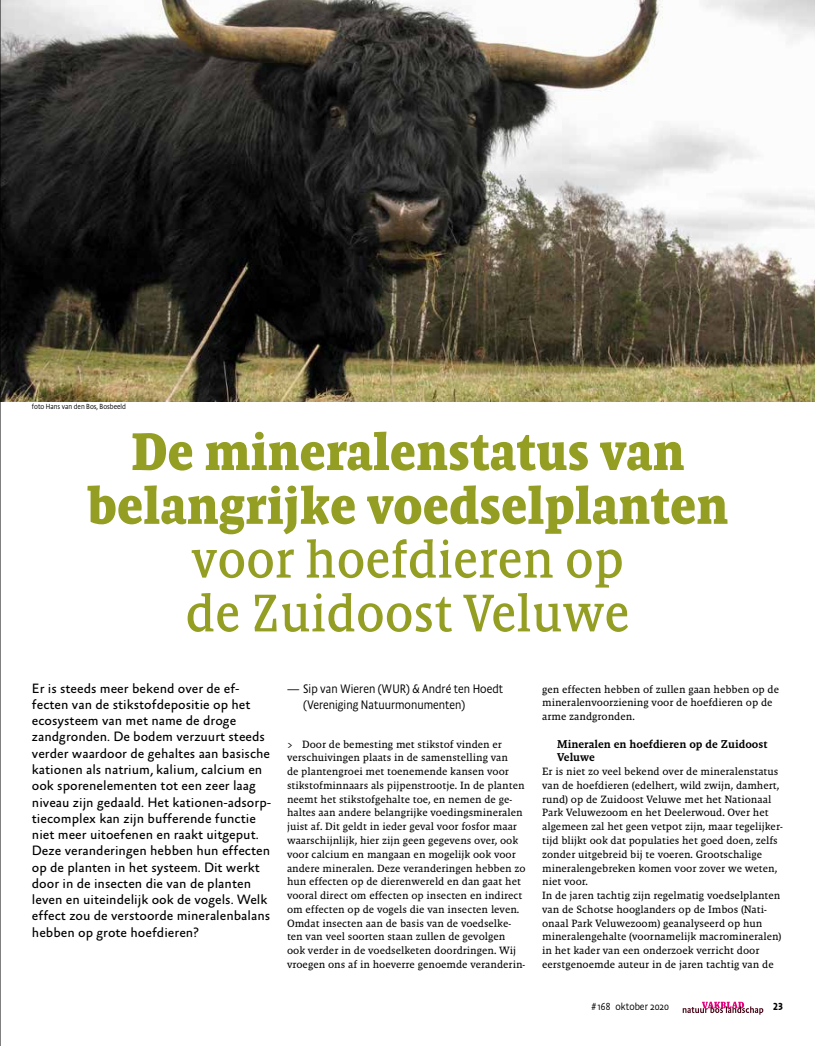
<style>
.page{position:relative;width:815px;height:1046px;background:#fff}
.page>*{position:absolute;margin:0;border:0;box-sizing:border-box;transform-origin:0 0}
.t1{font:700 53.75px/53.8px "Absara TF Head";color:#939e23;text-align:center}
.t2{font:53.75px/53.8px "Absara TF Head";color:#939e23}
.t3{font:13.75px/16.2px "Absara Sans";color:#000}
.t4{font:300 12.5px/16.2px "Absara Sans TF Head";color:#000}
.t5{font:11.5px/13.8px "Malaga Med";color:#000}
.t6{font:10.75px/13.8px "Malaga Reg";color:#000}
.t7{font:300 10.38px "Absara Sans Head";color:#000}
.t8{font:500 10.38px "Absara Sans TF Head";color:#000}
.t9{font:300 7.5px "Absara Sans LF Head";color:#000}
</style>
<div class="page">
<svg style="left:683px;top:1001px;width:80px;height:13px"></svg>
<img style="left:1px;top:0;width:814px;height:402px">
<hr style="left:0;top:0;width:1px;height:1045px;background:#000">
<p class="t9" style="left:32px;top:402px;width:96px">foto Hans van den Bos, Bosbeeld</p>
<h1 class="t1" style="left:87px;top:424px;width:643px">De mineralenstatus van belangrijke voedselplanten</h1>
<h1 class="t2" style="left:186px;top:532px;width:445px">voor hoefdieren op de Zuidoost Veluwe</h1>
<p class="t3" style="left:32px;top:680px;width:241px">Er is steeds meer bekend over de ef&shy;fecten van de stikstofdepositie op het ecosysteem van met name de droge zandgronden. De bodem verzuurt steeds verder waardoor de gehaltes aan basische kationen als natrium, kalium, calcium en ook sporenelementen tot een zeer laag niveau zijn gedaald. Het kationen-adsorp&shy;tiecomplex kan zijn bufferende functie niet meer uitoefenen en raakt uitgeput.<br>Deze veranderingen hebben hun effecten op de planten in het systeem. Dit werkt door in de insecten die van de planten leven en uiteindelijk ook de vogels. Welk effect zou de verstoorde mineralenbalans hebben op grote hoefdieren?</p>
<p class="t4" style="left:303px;top:680px;width:201px;text-indent:-16px">— Sip van Wieren (WUR) &amp; André ten Hoedt (Vereniging Natuurmonumenten)</p>
<p class="t6" style="left:287px;top:737px;width:240px">&gt; Door de bemesting met stikstof vinden er verschuivingen plaats in de samenstelling van<br>de plantengroei met toenemende kansen voor stikstofminnaars als pijpenstrootje. In de planten neemt het stikstofgehalte toe, en nemen de ge&shy;haltes aan andere belangrijke voedingsmineralen juist af. Dit geldt in ieder geval voor fosfor maar waarschijnlijk, hier zijn geen gegevens over, ook voor calcium en mangaan en mogelijk ook voor andere mineralen. Deze veranderingen hebben zo hun effecten op de dierenwereld en dan gaat het vooral direct om effecten op insecten en indirect om effecten op de vogels die van insecten leven.<br>Omdat insecten aan de basis van de voedselke&shy;ten van veel soorten staan zullen de gevolgen ook verder in de voedselketen doordringen. Wij vroegen ons af in hoeverre genoemde veranderin-</p>
<p class="t6" style="left:542px;top:682px;width:238px">gen effecten hebben of zullen gaan hebben op de mineralenvoorziening voor de hoefdieren op de arme zandgronden.</p>
<p class="t5" style="left:557px;top:736px;width:212px">Mineralen en hoefdieren op de Zuidoost<br>Veluwe</p>
<p class="t6" style="left:542px;top:764px;width:242px">Er is niet zo veel bekend over de mineralenstatus van de hoefdieren (edelhert, wild zwijn, damhert, rund) op de Zuidoost Veluwe met het Nationaal Park Veluwezoom en het Deelerwoud. Over het algemeen zal het geen vetpot zijn, maar tegelijker&shy;tijd blijkt ook dat populaties het goed doen, zelfs zonder uitgebreid bij te voeren. Grootschalige mineralengebreken komen voor zover we weten, niet voor.<br>In de jaren tachtig zijn regelmatig voedselplanten van de Schotse hooglanders op de Imbos (Nati&shy;onaal Park Veluwezoom) geanalyseerd op hun mineralengehalte (voornamelijk macromineralen) in het kader van een onderzoek verricht door eerstgenoemde auteur in de jaren tachtig van de</p>
<p class="t7" style="left:591px;top:999px;width:79px"># 168 oktober 2020</p>
<p class="t8" style="left:773px;top:999px;width:11px">23</p>
</div>
